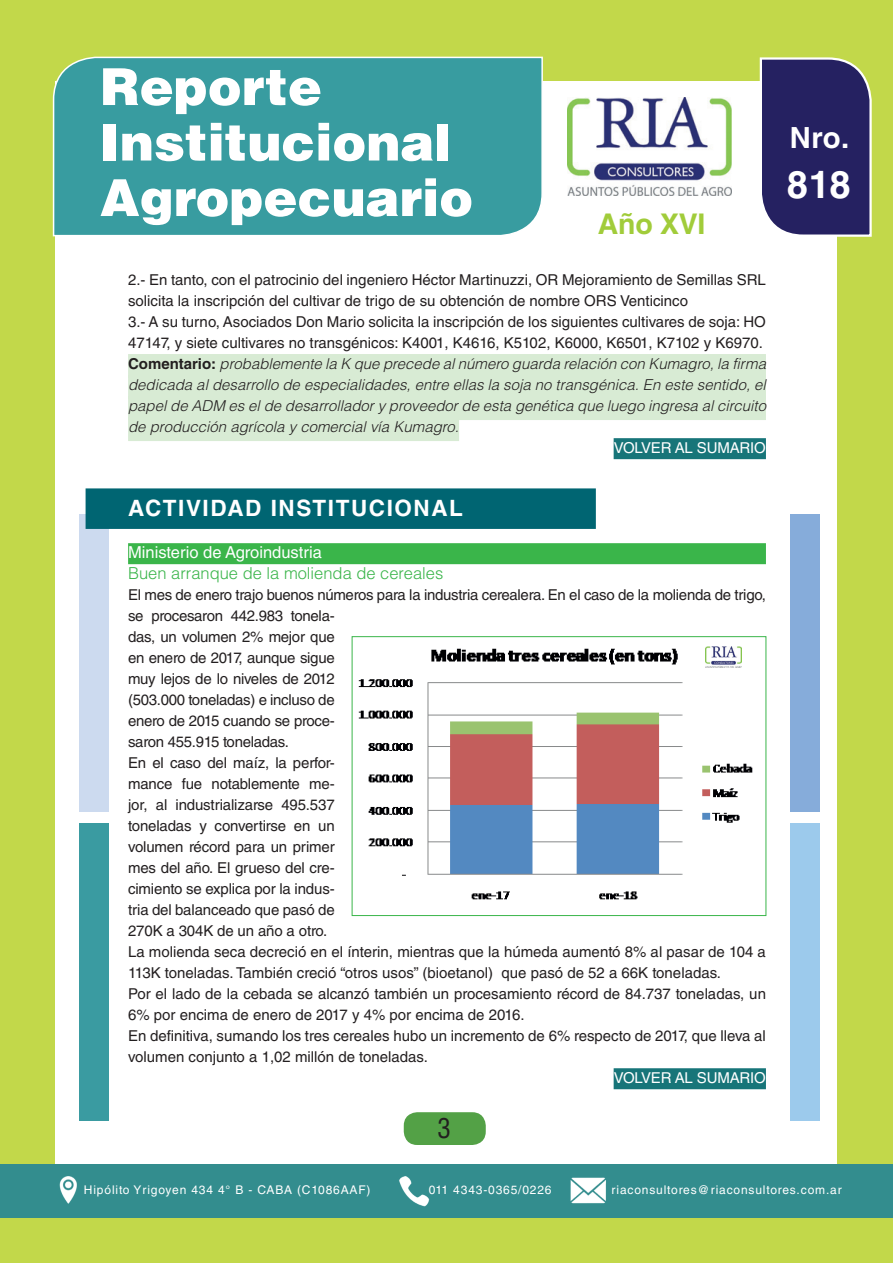
<style>
.page{position:relative;width:893px;height:1263px;background:#c2d84a}
.page>*{position:absolute;margin:0;border:0;box-sizing:border-box;transform-origin:0 0}
.t1{font:900 51px/55.5px "Helvetica LT Std";color:#fff}
.t2{font:700 38.1px "Helvetica LT Std";color:#fff}
.t3{font:700 29.1px "Helvetica LT Std";color:#fff}
.t4{font:700 28.5px "Helvetica LT Std";color:#a1cc3a}
.t5{font:condensed 27px "Helvetica LT Std";color:#231f20}
.t6{font:700 22.5px "Helvetica LT Std";letter-spacing:.07em;color:#fff}
.t7{font:300 16.5px "Helvetica LT Std";color:#3ab54a}
.t8{font:16.5px "Helvetica LT Std";color:#fff}
.t9{font:15px/21px "Helvetica LT Std";color:#231f20}
.t10{font:15px "Helvetica LT Std";letter-spacing:-.01em;color:#fff}
.t11{font:12px "Helvetica LT Std";letter-spacing:.07em;color:#fff}
.s1{font-style:inherit}
.s2{font-weight:700}
.s3{font-weight:300;font-style:italic}
</style>
<div class="page">
<div style="left:56px;top:81px;width:781px;height:1094px;background:#fff"></div>
<img style="left:568px;top:98px;width:164px;height:97px">
<div style="left:79px;top:514px;width:29px;height:297px;background:#ccdaef"></div>
<div style="left:79px;top:823px;width:29px;height:298px;background:#3a9ba1"></div>
<div style="left:790px;top:514px;width:30px;height:297px;background:#86acda"></div>
<div style="left:790px;top:823px;width:30px;height:298px;background:#9ccaec"></div>
<div style="left:52px;top:56px;width:492px;height:181px;background:#389ca0"></div>
<svg style="left:759px;top:56px;width:114px;height:182px;background:#3e3b6d"></svg>
<div style="left:0;top:1164px;width:893px;height:54px;background:#338d8e"></div>
<img style="left:50px;top:1166px;width:40px;height:43px">
<img style="left:566px;top:1170px;width:46px;height:39px">
<img style="left:394px;top:1169px;width:40px;height:37px">
<div style="left:404px;top:1112px;width:82px;height:33px;background:#53a146;border-radius:14px"></div>
<div style="left:128px;top:354px;width:638px;height:24px;background:#d8ebd4"></div>
<div style="left:128px;top:375px;width:638px;height:24px;background:#d8ebd4"></div>
<div style="left:128px;top:396px;width:638px;height:24px;background:#d8ebd4"></div>
<div style="left:128px;top:417px;width:331px;height:24px;background:#d8ebd4"></div>
<div style="left:614px;top:438px;width:152px;height:21px;background:#177579"></div>
<div style="left:86px;top:488px;width:510px;height:41px;background:#006572"></div>
<div style="left:128px;top:543px;width:638px;height:21px;background:#3ab54a"></div>
<div style="left:614px;top:1068px;width:152px;height:21px;background:#177579"></div>
<img style="left:358px;top:647px;width:395px;height:253px">
<div style="left:352px;top:636px;width:414px;height:280px;border:1px solid #3ab54a"></div>
<img style="left:706px;top:646px;width:35px;height:21px">
<h1 class="t1" style="left:100px;top:58px;width:375px">Reporte<br>Institucional<br>Agropecuario</h1>
<h3 class="t4" style="left:598px;top:206px;width:109px">Año <span class="s1">XVI</span></h3>
<p class="t9" style="left:128px;top:269px;width:639px">2.- En tanto, con el patrocinio del ingeniero Héctor Martinuzzi, OR Mejoramiento de Semillas SRL solicita la inscripción del cultivar de trigo de su obtención de nombre ORS Venticinco<br>3.- A su turno, Asociados Don Mario solicita la inscripción de los siguientes cultivares de soja: HO 47147, y siete cultivares no transgénicos: K4001, K4616, K5102, K6000, K6501, K7102 y K6970.<br><span class="s2">Comentario:</span> <span class="s3">probablemente la K que precede al número guarda relación con Kumagro, la firma dedicada al desarrollo de especialidades, entre ellas la soja no transgénica. En este sentido, el papel de ADM es el de desarrollador y proveedor de esta genética que luego ingresa al circuito de producción agrícola y comercial vía Kumagro.</span></p>
<p class="t10" style="left:614px;top:439px;width:154px">VOLVER AL SUMARIO</p>
<h3 class="t6" style="left:128px;top:494px;width:336px">ACTIVIDAD INSTITUCIONAL</h3>
<p class="t8" style="left:128px;top:543px;width:195px">Ministerio de Agroindustria</p>
<p class="t7" style="left:128px;top:563px;width:317px">Buen arranque de la molienda de cereales</p>
<p class="t9" style="left:128px;top:584px;width:639px">El mes de enero trajo buenos números para la industria cerealera. En el caso de la molienda de trigo, se procesaron 442.983 tonela-<br>das, un volumen 2% mejor que<br>en enero de 2017, aunque sigue<br>muy lejos de lo niveles de 2012<br>(503.000 toneladas) e incluso de<br>enero de 2015 cuando se proce-<br>saron 455.915 toneladas.<br>En el caso del maíz, la perfor-<br>mance fue notablemente me-<br>jor, al industrializarse 495.537<br>toneladas y convertirse en un<br>volumen récord para un primer<br>mes del año. El grueso del cre-<br>cimiento se explica por la indus-<br>tria del balanceado que pasó de<br>270K a 304K de un año a otro.<br>La molienda seca decreció en el ínterin, mientras que la húmeda aumentó 8% al pasar de 104 a 113K toneladas. También creció “otros usos” (bioetanol) que pasó de 52 a 66K toneladas.<br>Por el lado de la cebada se alcanzó también un procesamiento récord de 84.737 toneladas, un 6% por encima de enero de 2017 y 4% por encima de 2016.<br>En definitiva, sumando los tres cereales hubo un incremento de 6% respecto de 2017, que lleva al volumen conjunto a 1,02 millón de toneladas.</p>
<p class="t10" style="left:614px;top:1069px;width:154px">VOLVER AL SUMARIO</p>
<h3 class="t5" style="left:437px;top:1111px;width:15px">3</h3>
<h3 class="t3" style="left:790px;top:120px;width:61px">Nro.</h3>
<h2 class="t2" style="left:787px;top:161px;width:65px">818</h2>
<p class="t11" style="left:84px;top:1183px;width:288px">Hipólito Yrigoyen 434 4° B - CABA (C1086AAF)</p>
<p class="t11" style="left:429px;top:1183px;width:124px">011 4343-0365/0226</p>
<p class="t11" style="left:611px;top:1183px;width:232px">riaconsultores@riaconsultores.com.ar</p>
</div>
